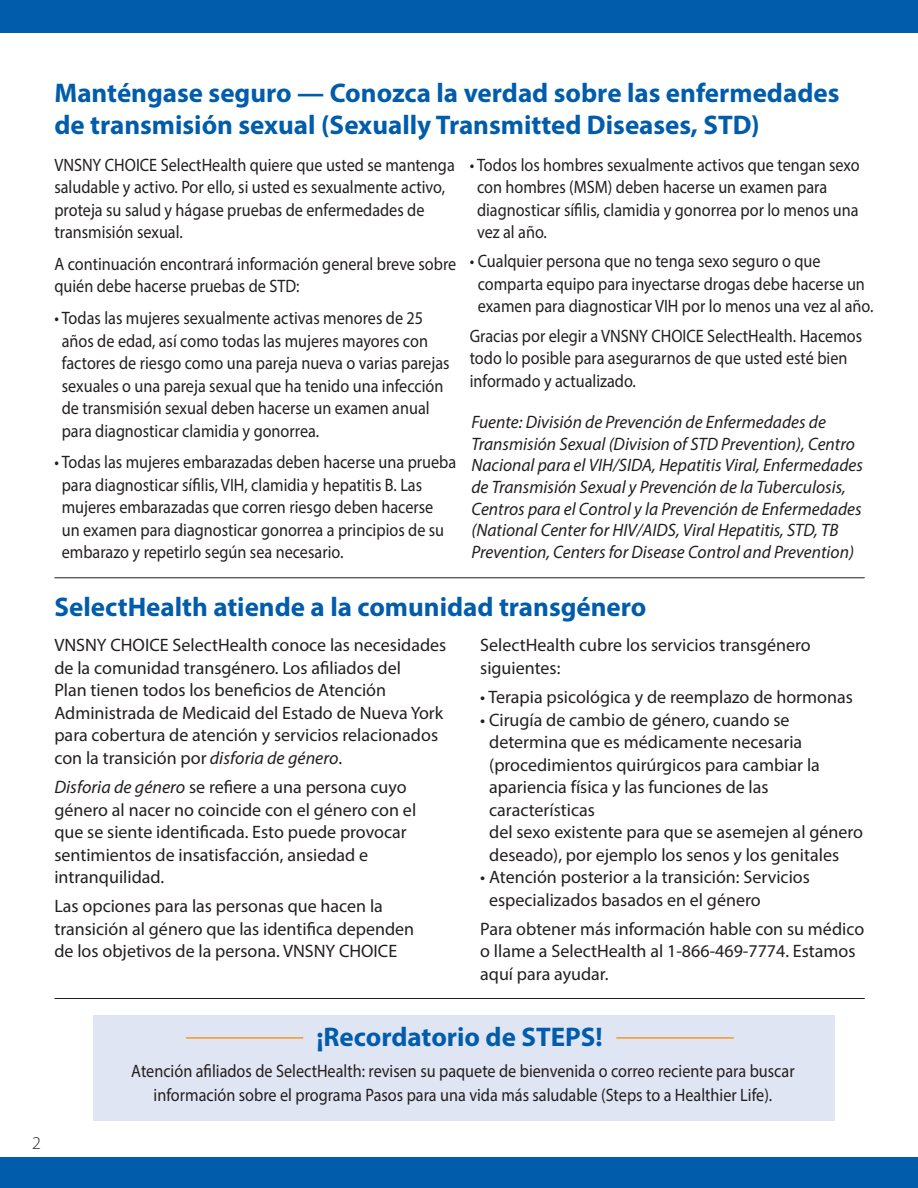
<style>
.page{position:relative;width:918px;height:1188px;background:#fff}
.page>*{position:absolute;margin:0;border:0;box-sizing:border-box;transform-origin:0 0}
.t1{font:700 27px/32.4px "Myriad Pro";color:#015dab}
.t2{font:18px/22.5px "Myriad Pro";color:#231f20;scale:.9 1}
.t3{font:18px/22.5px "Myriad Pro";color:#231f20}
.t4{font:italic 18px "Myriad Pro";color:#231f20}
.t5{font:300 18px "Myriad Pro";color:#231f20}
.s1{font-style:italic}
</style>
<div class="page">
<div style="left:93px;top:1015px;width:741px;height:105px;background:#e0e5f3"></div>
<div style="left:0;top:0;width:918px;height:33px;background:#015dab"></div>
<div style="left:0;top:1156px;width:918px;height:31px;background:#015dab"></div>
<hr style="left:54px;top:577px;width:810px;height:1px;background:#231f20">
<hr style="left:54px;top:997px;width:810px;height:1px;background:#231f20">
<hr style="left:186px;top:1037px;width:117px;height:1px;background:#f79727">
<hr style="left:616px;top:1037px;width:117px;height:1px;background:#f79727">
<h1 class="t1" style="left:54px;top:75px;width:786px">Manténgase seguro — Conozca la verdad sobre las enfermedades de transmisión sexual (Sexually Transmitted Diseases, STD)</h1>
<p class="t2" style="left:54px;top:153px;width:896px">VNSNY CHOICE SelectHealth quiere que usted se mantenga • Todos los hombres sexualmente activos que tengan sexo saludable y activo. Por ello, si usted es sexualmente activo,</p>
<p class="t2" style="left:477px;top:175px;width:390px">con hombres (MSM) deben hacerse un examen para</p>
<p class="t2" style="left:54px;top:198px;width:413px">proteja su salud y hágase pruebas de enfermedades de</p>
<p class="t2" style="left:477px;top:198px;width:425px">diagnosticar sífilis, clamidia y gonorrea por lo menos una</p>
<p class="t2" style="left:54px;top:220px;width:144px">transmisión sexual.</p>
<p class="t2" style="left:54px;top:216px;width:852px;line-height:31.7px;text-indent:422px">vez al año.<br>A continuación encontrará información general breve sobre • Cualquier persona que no tenga sexo seguro o que</p>
<p class="t2" style="left:54px;top:275px;width:274px">quién debe hacerse pruebas de STD:</p>
<p class="t2" style="left:478px;top:272px;width:441px">comparta equipo para inyectarse drogas debe hacerse un examen para diagnosticar VIH por lo menos una vez al año.</p>
<p class="t2" style="left:54px;top:306px;width:416px;text-align:center">• Todas las mujeres sexualmente activas menores de 25 años de edad, así como todas las mujeres mayores con</p>
<p class="t2" style="left:62px;top:322px;width:891px;line-height:27.3px;text-indent:408px">Gracias por elegir a VNSNY CHOICE SelectHealth. Hacemos factores de riesgo como una pareja nueva o varias parejas todo lo posible para asegurarnos de que usted esté bien</p>
<p class="t2" style="left:62px;top:374px;width:425px">sexuales o una pareja sexual que ha tenido una infección</p>
<p class="t2" style="left:470px;top:369px;width:186px">informado y actualizado.</p>
<p class="t2" style="left:62px;top:396px;width:410px">de transmisión sexual deben hacerse un examen anual</p>
<p class="t4" style="left:471px;top:411px;width:356px">Fuente: División de Prevención de Enfermedades de</p>
<p class="t2" style="left:62px;top:419px;width:288px">para diagnosticar clamidia y gonorrea.</p>
<p class="t4" style="left:471px;top:432px;width:385px">Transmisión Sexual (Division of STD Prevention), Centro</p>
<p class="t2" style="left:62px;top:455px;width:891px;line-height:19.5px;text-indent:-7px">• Todas las mujeres embarazadas deben hacerse una prueba <span class="s1">Nacional para el VIH/SIDA, Hepatitis Viral, Enfermedades </span>para diagnosticar sífilis, VIH, clamidia y hepatitis B. Las</p>
<p class="t4" style="left:471px;top:476px;width:376px">de Transmisión Sexual y Prevención de la Tuberculosis,</p>
<p class="t2" style="left:62px;top:495px;width:414px">mujeres embarazadas que corren riesgo deben hacerse</p>
<p class="t4" style="left:471px;top:497px;width:391px">Centros para el Control y la Prevención de Enfermedades</p>
<p class="t2" style="left:62px;top:518px;width:426px">un examen para diagnosticar gonorrea a principios de su</p>
<p class="t4" style="left:471px;top:519px;width:368px">(National Center for HIV/AIDS, Viral Hepatitis, STD, TB</p>
<p class="t2" style="left:62px;top:540px;width:314px">embarazo y repetirlo según sea necesario.</p>
<p class="t4" style="left:471px;top:540px;width:384px">Prevention, Centers for Disease Control and Prevention)</p>
<h2 class="t1" style="left:54px;top:590px;width:593px">SelectHealth atiende a la comunidad transgénero</h2>
<p class="t3" style="left:54px;top:633px;width:393px">VNSNY CHOICE SelectHealth conoce las necesidades</p>
<p class="t3" style="left:480px;top:633px;width:332px">SelectHealth cubre los servicios transgénero</p>
<p class="t3" style="left:54px;top:656px;width:348px">de la comunidad transgénero. Los afiliados del</p>
<p class="t3" style="left:480px;top:656px;width:82px">siguientes:</p>
<p class="t3" style="left:54px;top:678px;width:333px">Plan tienen todos los beneficios de Atención</p>
<p class="t3" style="left:480px;top:685px;width:374px">• Terapia psicológica y de reemplazo de hormonas</p>
<p class="t3" style="left:54px;top:701px;width:390px">Administrada de Medicaid del Estado de Nueva York</p>
<p class="t3" style="left:480px;top:707px;width:311px">• Cirugía de cambio de género, cuando se</p>
<p class="t3" style="left:54px;top:723px;width:385px">para cobertura de atención y servicios relacionados</p>
<p class="t3" style="left:489px;top:730px;width:314px">determina que es médicamente necesaria</p>
<p class="t3" style="left:54px;top:746px;width:289px">con la transición por <span class="s1">disforia de género</span>.</p>
<p class="t3" style="left:489px;top:752px;width:332px">(procedimientos quirúrgicos para cambiar la</p>
<p class="t3" style="left:54px;top:775px;width:354px"><span class="s1">Disforia de género</span> se refiere a una persona cuyo</p>
<p class="t3" style="left:489px;top:775px;width:281px">apariencia física y las funciones de las</p>
<p class="t3" style="left:54px;top:797px;width:363px">género al nacer no coincide con el género con el</p>
<p class="t3" style="left:489px;top:797px;width:107px">características</p>
<p class="t3" style="left:54px;top:820px;width:354px">que se siente identificada. Esto puede provocar</p>
<p class="t3" style="left:489px;top:820px;width:375px">del sexo existente para que se asemejen al género</p>
<p class="t3" style="left:54px;top:842px;width:315px">sentimientos de insatisfacción, ansiedad e</p>
<p class="t3" style="left:489px;top:842px;width:351px">deseado), por ejemplo los senos y los genitales</p>
<p class="t3" style="left:54px;top:865px;width:111px">intranquilidad.</p>
<p class="t3" style="left:489px;top:865px;width:322px;text-indent:-9px">• Atención posterior a la transición: Servicios especializados basados en el género</p>
<p class="t3" style="left:54px;top:894px;width:361px">Las opciones para las personas que hacen la transición al género que las identifica dependen</p>
<p class="t3" style="left:480px;top:917px;width:385px">Para obtener más información hable con su médico</p>
<p class="t3" style="left:54px;top:939px;width:344px">de los objetivos de la persona. VNSNY CHOICE</p>
<p class="t3" style="left:480px;top:939px;width:377px">o llame a SelectHealth al 1-866-469-7774. Estamos aquí para ayudar.</p>
<p class="t5" style="left:32px;top:1131px;width:10px">2</p>
<p class="t1" style="left:316px;top:1019px;width:288px">¡Recordatorio de STEPS!</p>
<p class="t2" style="left:131px;top:1058px;width:738px;line-height:24px;text-align:center">Atención afiliados de SelectHealth: revisen su paquete de bienvenida o correo reciente para buscar información sobre el programa Pasos para una vida más saludable (Steps to a Healthier Life).</p>
</div>
